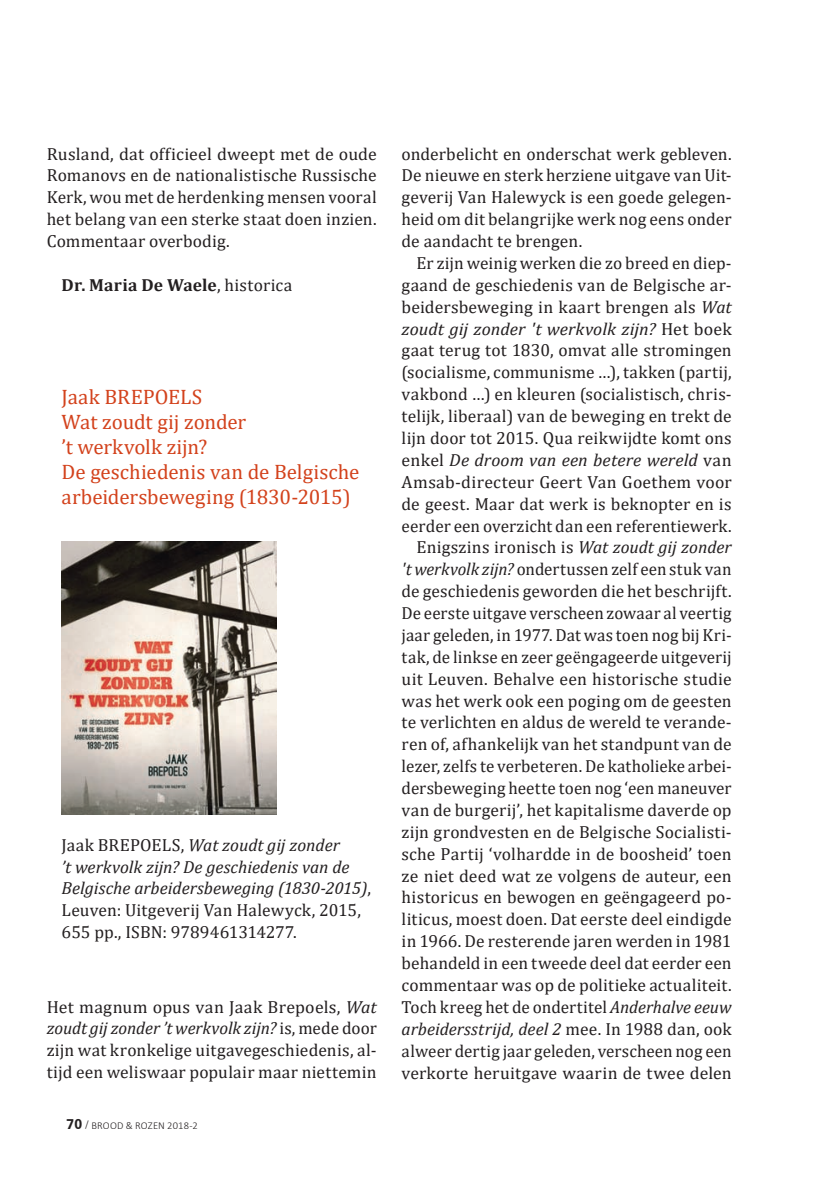
<style>
.page{position:relative;width:838px;height:1185px;background:#fff}
.page>*{position:absolute;margin:0;border:0;box-sizing:border-box;transform-origin:0 0}
.t1{font:21px/25.2px "Cambria";letter-spacing:-.005em;color:#d3421c}
.t2{font:17.5px/21.9px "Cambria";letter-spacing:.005em;color:#231f20;text-align:justify}
.t3{font:italic 17.5px/21.9px "Cambria";color:#231f20}
.t4{font:700 17.5px "Cambria";letter-spacing:.01em;color:#231f20}
.t5{font:300 10.5px "Calibri";letter-spacing:.01em;color:#231f20}
.s1{font-weight:400}
.s2{font-style:normal}
.s3{font-style:italic}
.s4{font-family:"Zurich BT";font-weight:700;font-size:14px}
.s5{font-family:"Zurich BT";font-weight:400}
</style>
<div class="page">
<img style="left:62px;top:541px;width:215px;height:273px">
<p class="t2" style="left:47px;top:143px;width:331px">Rusland, dat officieel dweept met de oude Romanovs en de nationalistische Russische Kerk, wou met de herdenking mensen vooral het belang van een sterke staat doen inzien.<br>Commentaar overbodig.</p>
<p class="t4" style="left:62px;top:272px;width:232px">Dr. Maria De Waele<span class="s1">, historica</span></p>
<p class="t1" style="left:62px;top:384px;width:299px">Jaak BREPOELS<br>Wat zoudt gij zonder<br>’t werkvolk zijn?<br>De geschiedenis van de Belgische arbeidersbeweging (1830-2015)</p>
<p class="t3" style="left:62px;top:833px;width:311px"><span class="s2">Jaak BREPOELS,</span> Wat zoudt gij zonder<br>’t werkvolk zijn? De geschiedenis van de Belgische arbeidersbeweging (1830-2015)<span class="s2">, Leuven: Uitgeverij Van Halewyck, 2015, 655 pp., ISBN: 9789461314277.</span></p>
<p class="t2" style="left:47px;top:995px;width:331px">Het magnum opus van Jaak Brepoels, <span class="s3">Wat zoudt gij zonder ’t werkvolk zijn?</span> is, mede door zijn wat kronkelige uitgavegeschiedenis, al&shy;tijd een weliswaar populair maar niettemin</p>
<p class="t5" style="left:67px;top:1119px;width:133px"><span class="s4">70</span> <span class="s5">/</span> BROOD &amp; ROZEN 2018-2</p>
<p class="t2" style="left:401px;top:143px;width:331px">onderbelicht en onderschat werk gebleven.</p>
<p class="t2" style="left:401px;top:164px;width:331px">De nieuwe en sterk herziene uitgave van Uit-</p>
<p class="t2" style="left:401px;top:186px;width:331px">geverij Van Halewyck is een goede gelegen-</p>
<p class="t2" style="left:401px;top:208px;width:331px">heid om dit belangrijke werk nog eens onder</p>
<p class="t2" style="left:401px;top:230px;width:182px">de aandacht te brengen.</p>
<p class="t2" style="left:416px;top:252px;width:316px">Er zijn weinig werken die zo breed en diep-</p>
<p class="t2" style="left:401px;top:274px;width:331px">gaand de geschiedenis van de Belgische ar-</p>
<p class="t2" style="left:401px;top:296px;width:331px">beidersbeweging in kaart brengen als <span class="s3">Wat</span></p>
<p class="t3" style="left:401px;top:317px;width:331px">zoudt gij zonder 't werkvolk zijn? <span class="s2">Het boek</span></p>
<p class="t2" style="left:401px;top:339px;width:331px">gaat terug tot 1830, omvat alle stromingen</p>
<p class="t2" style="left:401px;top:361px;width:331px">(socialisme, communisme …), takken (partij,</p>
<p class="t2" style="left:401px;top:383px;width:331px">vakbond …) en kleuren (socialistisch, chris-</p>
<p class="t2" style="left:401px;top:405px;width:331px">telijk, liberaal) van de beweging en trekt de</p>
<p class="t2" style="left:401px;top:427px;width:331px">lijn door tot 2015. Qua reikwijdte komt ons</p>
<p class="t3" style="left:401px;top:448px;width:331px"><span class="s2">enkel</span> De droom van een betere wereld <span class="s2">van</span></p>
<p class="t2" style="left:401px;top:471px;width:331px">Amsab-directeur Geert Van Goethem voor</p>
<p class="t2" style="left:401px;top:493px;width:331px">de geest. Maar dat werk is beknopter en is</p>
<p class="t2" style="left:401px;top:514px;width:331px">eerder een overzicht dan een referentiewerk.</p>
<p class="t2" style="left:416px;top:536px;width:316px">Enigszins ironisch is <span class="s3">Wat zoudt gij zonder</span></p>
<p class="t2" style="left:401px;top:558px;width:331px"><span class="s3">'t werkvolk zijn?</span> ondertussen zelf een stuk van</p>
<p class="t2" style="left:401px;top:580px;width:331px">de geschiedenis geworden die het beschrijft.</p>
<p class="t2" style="left:401px;top:602px;width:331px">De eerste uitgave verscheen zowaar al veertig</p>
<p class="t2" style="left:401px;top:624px;width:331px">jaar geleden, in 1977. Dat was toen nog bij Kri-</p>
<p class="t2" style="left:401px;top:646px;width:331px">tak, de linkse en zeer geëngageerde uitgeverij</p>
<p class="t2" style="left:401px;top:668px;width:331px">uit Leuven. Behalve een historische studie</p>
<p class="t2" style="left:401px;top:689px;width:331px">was het werk ook een poging om de geesten</p>
<p class="t2" style="left:401px;top:711px;width:331px">te verlichten en aldus de wereld te verande-</p>
<p class="t2" style="left:401px;top:733px;width:331px">ren of, afhankelijk van het standpunt van de</p>
<p class="t2" style="left:401px;top:755px;width:331px">lezer, zelfs te verbeteren. De katholieke arbei-</p>
<p class="t2" style="left:401px;top:777px;width:331px">dersbeweging heette toen nog ‘een maneuver</p>
<p class="t2" style="left:401px;top:799px;width:331px">van de burgerij’, het kapitalisme daverde op</p>
<p class="t2" style="left:401px;top:821px;width:331px">zijn grondvesten en de Belgische Socialisti-</p>
<p class="t2" style="left:401px;top:843px;width:331px">sche Partij ‘volhardde in de boosheid’ toen</p>
<p class="t2" style="left:401px;top:864px;width:331px">ze niet deed wat ze volgens de auteur, een</p>
<p class="t2" style="left:401px;top:886px;width:331px">historicus en bewogen en geëngageerd po-</p>
<p class="t2" style="left:401px;top:908px;width:331px">liticus, moest doen. Dat eerste deel eindigde</p>
<p class="t2" style="left:401px;top:930px;width:331px">in 1966. De resterende jaren werden in 1981</p>
<p class="t2" style="left:401px;top:952px;width:331px">behandeld in een tweede deel dat eerder een</p>
<p class="t2" style="left:401px;top:974px;width:331px">commentaar was op de politieke actualiteit.</p>
<p class="t2" style="left:401px;top:996px;width:331px">Toch kreeg het de ondertitel <span class="s3">Anderhalve eeuw</span></p>
<p class="t3" style="left:401px;top:1017px;width:331px">arbeidersstrijd, deel 2 <span class="s2">mee. In 1988 dan, ook</span></p>
<p class="t2" style="left:401px;top:1039px;width:331px">alweer dertig jaar geleden, verscheen nog een</p>
<p class="t2" style="left:401px;top:1061px;width:331px">verkorte heruitgave waarin de twee delen</p>
</div>
